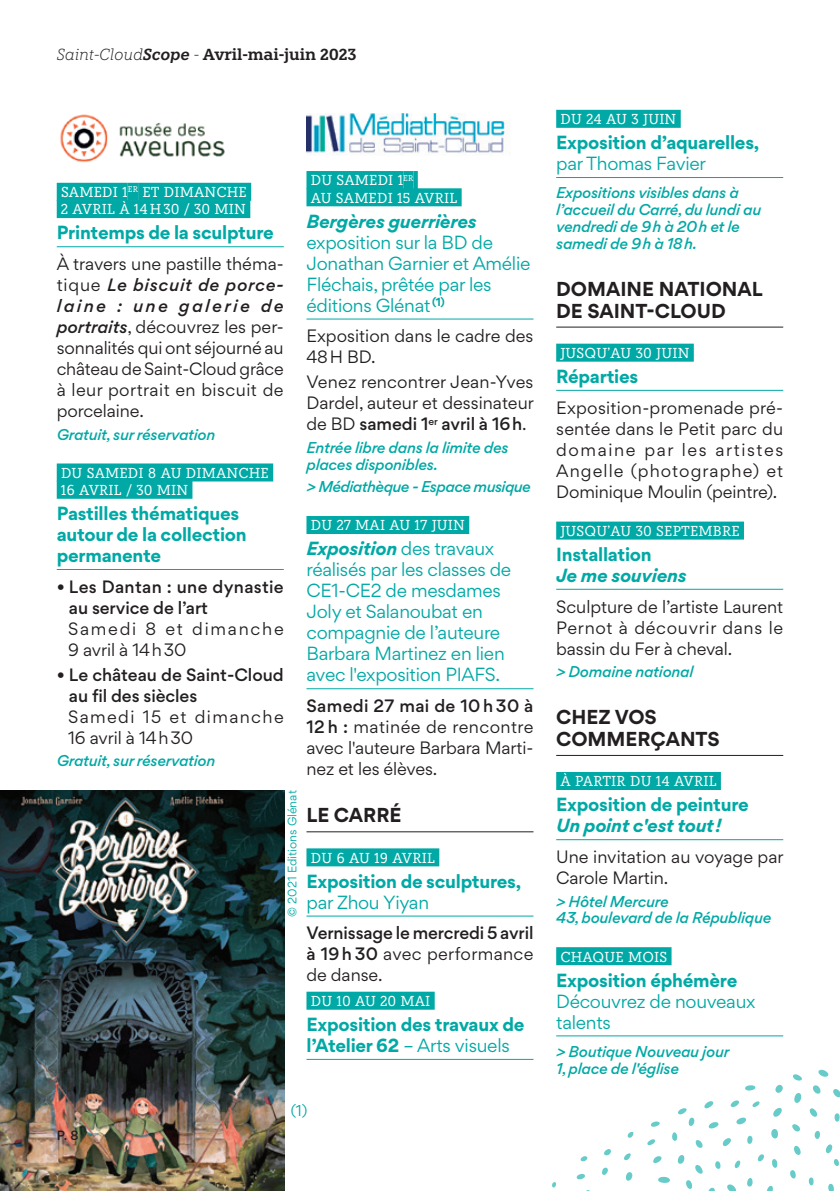
<style>
.page{position:relative;width:840px;height:1191px;background:#fff}
.page>*{position:absolute;margin:0;border:0;box-sizing:border-box;transform-origin:0 0}
.t1{font:700 18px/21.6px "Gordita";color:#231f20}
.t2{font:17px/21px "Gordita";letter-spacing:-.015em;color:#00a9a5}
.t3{font:700 17px/21px "Gordita";letter-spacing:-.015em;color:#00a9a5}
.t4{font:italic 700 17px "Gordita";letter-spacing:-.015em;color:#00a9a5}
.t5{font:16px/21px "Gordita";color:#231f20;text-align:justify}
.t6{font:500 16px/21px "Gordita";letter-spacing:-.005em;color:#231f20}
.t7{font:500 16px/21px "Gordita";letter-spacing:.02em;color:#231f20}
.t8{font:600 16px "Knile";letter-spacing:-.01em;color:#231f20}
.t9{font:16px/21px "Gordita";letter-spacing:.085em;color:#231f20}
.t10{font:16px/21px "Gordita";letter-spacing:.11em;color:#231f20}
.t11{font:14.4px/17.2px "Knile";letter-spacing:.01em;color:#fff}
.t12{font:italic 500 14px/16.8px "Gordita";letter-spacing:-.015em;color:#00a9a5}
.t13{font:italic 500 14px "Gordita";letter-spacing:-.035em;color:#00a9a5}
.t14{font:14px "Gordita";color:#00a9a5}
.t15{font:500 12px "Gordita";color:#231f20}
.t16{font:11px "Gordita";color:#00a9a5}
.s1{font-weight:300;font-style:italic}
.s2{font-style:italic}
.s3{font-weight:500;font-style:italic}
.s4{font-weight:400}
.s5{font-weight:500}
.s6{font-weight:700;font-style:italic}
</style>
<div class="page">
<div style="left:57px;top:183px;width:71px;height:18px;background:#00a9a5"></div>
<div style="left:128px;top:183px;width:10px;height:18px;background:#00a9a5"></div>
<div style="left:138px;top:183px;width:113px;height:18px;background:#00a9a5"></div>
<div style="left:57px;top:200px;width:193px;height:18px;background:#00a9a5"></div>
<hr style="left:57px;top:246px;width:226px;height:1px;background:#00a9a5">
<div style="left:57px;top:463px;width:216px;height:18px;background:#00a9a5"></div>
<div style="left:57px;top:481px;width:135px;height:18px;background:#00a9a5"></div>
<hr style="left:57px;top:569px;width:226px;height:1px;background:#00a9a5">
<img style="left:60px;top:114px;width:165px;height:49px">
<div style="left:306px;top:171px;width:97px;height:18px;background:#00a9a5"></div>
<div style="left:403px;top:171px;width:10px;height:18px;background:#00a9a5"></div>
<svg style="left:413px;top:171px;width:4px;height:17px"></svg>
<div style="left:306px;top:188px;width:155px;height:18px;background:#00a9a5"></div>
<hr style="left:306px;top:318px;width:227px;height:1px;background:#00a9a5">
<div style="left:306px;top:516px;width:163px;height:18px;background:#00a9a5"></div>
<hr style="left:306px;top:688px;width:227px;height:1px;background:#00a9a5">
<hr style="left:306px;top:831px;width:227px;height:1px;background:#231f20">
<div style="left:306px;top:848px;width:133px;height:18px;background:#00a9a5"></div>
<hr style="left:306px;top:915px;width:227px;height:1px;background:#00a9a5">
<div style="left:306px;top:991px;width:128px;height:18px;background:#00a9a5"></div>
<hr style="left:306px;top:1058px;width:227px;height:1px;background:#00a9a5">
<img style="left:306px;top:113px;width:203px;height:41px">
<div style="left:556px;top:110px;width:124px;height:18px;background:#00a9a5"></div>
<hr style="left:556px;top:177px;width:226px;height:1px;background:#00a9a5">
<hr style="left:556px;top:326px;width:226px;height:1px;background:#231f20">
<div style="left:556px;top:344px;width:137px;height:18px;background:#00a9a5"></div>
<hr style="left:556px;top:390px;width:226px;height:1px;background:#00a9a5">
<div style="left:556px;top:521px;width:187px;height:18px;background:#00a9a5"></div>
<hr style="left:556px;top:589px;width:226px;height:1px;background:#00a9a5">
<hr style="left:556px;top:755px;width:226px;height:1px;background:#231f20">
<div style="left:556px;top:772px;width:164px;height:18px;background:#00a9a5"></div>
<hr style="left:556px;top:839px;width:226px;height:1px;background:#00a9a5">
<div style="left:556px;top:947px;width:115px;height:18px;background:#00a9a5"></div>
<hr style="left:556px;top:1035px;width:226px;height:1px;background:#00a9a5">
<img style="left:0;top:790px;width:284px;height:401px">
<svg style="left:552px;top:1069px;width:287px;height:122px"></svg>
<p class="t8" style="left:57px;top:44px;width:301px"><span class="s1">Saint-Cloud</span><span class="s2">Scope</span> <span class="s1">-</span> Avril-mai-juin 2023</p>
<p class="t11" style="left:61px;top:183px;width:187px">SAMEDI 1<sup>ER</sup> ET DIMANCHE<br>2 AVRIL À 14H30 / 30 MIN</p>
<p class="t3" style="left:57px;top:222px;width:218px">Printemps de la sculpture</p>
<p class="t5" style="left:57px;top:253px;width:228px">À travers une pastille théma&shy;tique <span class="s3">Le biscuit de porce&shy;laine : une galerie de portraits</span>, découvrez les per&shy;sonnalités qui ont séjourné au château de Saint-Cloud grâce à leur portrait en biscuit de porcelaine.</p>
<p class="t12" style="left:57px;top:426px;width:160px">Gratuit, sur réservation</p>
<p class="t11" style="left:61px;top:464px;width:209px">DU SAMEDI 8 AU DIMANCHE<br>16 AVRIL / 30 MIN</p>
<p class="t3" style="left:57px;top:503px;width:191px">Pastilles thématiques autour de la collection permanente</p>
<p class="t7" style="left:69px;top:576px;width:216px;text-indent:-12px"><span class="s4">•</span> Les Dantan : une dynastie au service de l’art</p>
<p class="t10" style="left:68px;top:618px;width:217px">Samedi 8 et dimanche<br>9 avril à 14h30</p>
<p class="t6" style="left:69px;top:664px;width:216px;text-indent:-12px"><span class="s4">•</span> Le château de Saint-Cloud au fil des siècles</p>
<p class="t9" style="left:68px;top:706px;width:217px">Samedi 15 et dimanche<br>16 avril à 14h30</p>
<p class="t12" style="left:57px;top:752px;width:160px">Gratuit, sur réservation</p>
<p class="t16" style="left:284px;top:916px;width:128px;rotate:-90deg">© 2021 Editions Glénat</p>
<p class="t11" style="left:310px;top:172px;width:148px">DU SAMEDI 1<sup>ER<br></sup>AU SAMEDI 15 AVRIL</p>
<p class="t4" style="left:306px;top:207px;width:172px">Bergères guerrières</p>
<p class="t2" style="left:306px;top:231px;width:225px">exposition sur la BD de<br>Jonathan Garnier et Amélie<br>Fléchais, prêtée par les éditions Glénat <sup>(1)</sup></p>
<p class="t5" style="left:306px;top:325px;width:228px">Exposition dans le cadre des<br>48H BD.</p>
<p class="t5" style="left:306px;top:371px;width:229px">Venez rencontrer Jean-Yves Dardel, auteur et dessinateur de BD <span class="s5">samedi 1</span><sup>er</sup> <span class="s5">avril à 16h</span>.</p>
<p class="t12" style="left:306px;top:439px;width:203px">Entrée libre dans la limite des places disponibles.</p>
<p class="t13" style="left:306px;top:476px;width:226px">&gt; Médiathèque - Espace musique</p>
<p class="t11" style="left:310px;top:516px;width:156px">DU 27 MAI AU 17 JUIN</p>
<p class="t2" style="left:306px;top:538px;width:206px"><span class="s6">Exposition</span> des travaux réalisés par les classes de<br>CE1-CE2 de mesdames<br>Joly et Salanoubat en compagnie de l’auteure<br>Barbara Martinez en lien avec l'exposition PIAFS.</p>
<p class="t5" style="left:306px;top:695px;width:228px"><span class="s5">Samedi 27 mai de 10 h30 à 12 h :</span> matinée de rencontre avec l'auteure Barbara Marti&shy;nez et les élèves.</p>
<p class="t1" style="left:306px;top:804px;width:96px">LE CARRÉ</p>
<p class="t11" style="left:310px;top:849px;width:126px">DU 6 AU 19 AVRIL</p>
<p class="t3" style="left:306px;top:870px;width:216px">Exposition de sculptures,</p>
<p class="t2" style="left:306px;top:891px;width:124px">par Zhou Yiyan</p>
<p class="t6" style="left:306px;top:922px;width:228px;text-align:justify">Vernissage le mercredi 5 avril à 19h30 <span class="s4">avec performance de danse.</span></p>
<p class="t11" style="left:310px;top:992px;width:121px">DU 10 AU 20 MAI</p>
<p class="t3" style="left:306px;top:1013px;width:219px">Exposition des travaux de l’Atelier 62 <span class="s4">– Arts visuels</span></p>
<p class="t15" style="left:57px;top:1126px;width:23px">P. 8</p>
<p class="t14" style="left:290px;top:1100px;width:18px">(1)</p>
<p class="t11" style="left:560px;top:110px;width:117px">DU 24 AU 3 JUIN</p>
<p class="t3" style="left:556px;top:132px;width:204px">Exposition d’aquarelles,</p>
<p class="t2" style="left:556px;top:153px;width:151px">par Thomas Favier</p>
<p class="t12" style="left:556px;top:184px;width:206px">Expositions visibles dans à l’accueil du Carré, du lundi au vendredi de 9h à 20h et le samedi de 9h à 18h.</p>
<p class="t1" style="left:556px;top:278px;width:208px">DOMAINE NATIONAL<br>DE SAINT-CLOUD</p>
<p class="t11" style="left:560px;top:344px;width:130px">JUSQU’AU 30 JUIN</p>
<p class="t3" style="left:556px;top:366px;width:84px">Réparties</p>
<p class="t5" style="left:556px;top:397px;width:228px">Exposition-promenade pré&shy;sentée dans le Petit parc du domaine par les artistes Angelle (photographe) et Dominique Moulin (peintre).</p>
<p class="t11" style="left:560px;top:522px;width:181px">JUSQU’AU 30 SEPTEMBRE</p>
<p class="t3" style="left:556px;top:543px;width:97px">Installation</p>
<p class="t4" style="left:556px;top:562px;width:132px">Je me souviens</p>
<p class="t5" style="left:556px;top:596px;width:228px">Sculpture de l’artiste Laurent Pernot à découvrir dans le bassin du Fer à cheval.</p>
<p class="t12" style="left:556px;top:663px;width:138px">&gt; Domaine national</p>
<p class="t1" style="left:556px;top:706px;width:165px">CHEZ VOS<br>COMMERÇANTS</p>
<p class="t11" style="left:560px;top:772px;width:158px">À PARTIR DU 14 AVRIL</p>
<p class="t3" style="left:556px;top:794px;width:194px">Exposition de peinture</p>
<p class="t4" style="left:556px;top:812px;width:167px">Un point c'est tout!</p>
<p class="t5" style="left:556px;top:846px;width:229px">Une invitation au voyage par<br>Carole Martin.</p>
<p class="t12" style="left:556px;top:892px;width:216px">&gt; Hôtel Mercure<br>43, boulevard de la République</p>
<p class="t11" style="left:560px;top:947px;width:108px">CHAQUE MOIS</p>
<p class="t3" style="left:556px;top:969px;width:182px">Exposition éphémère</p>
<p class="t2" style="left:556px;top:990px;width:201px">Découvrez de nouveaux talents</p>
<p class="t12" style="left:556px;top:1043px;width:174px">&gt; Boutique Nouveau jour<br>1, place de l'église</p>
</div>
